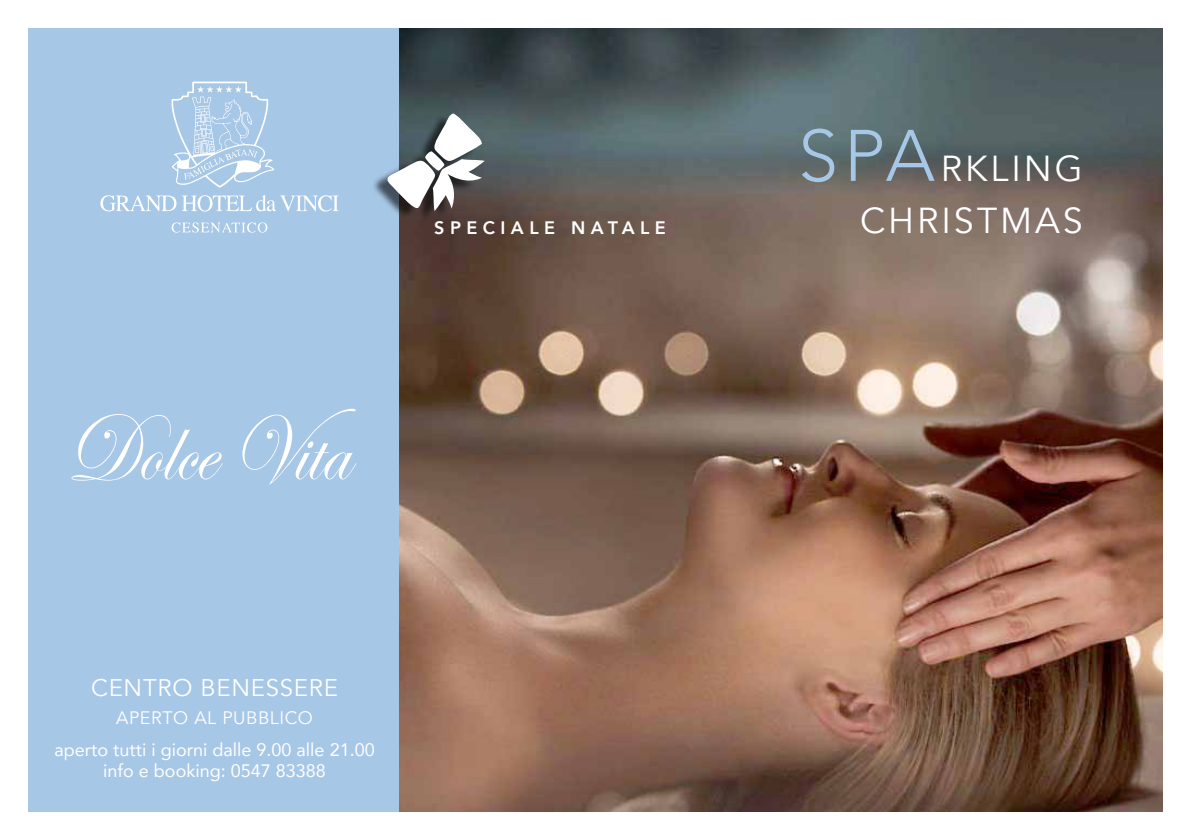
<style>
.page{position:relative;width:1191px;height:840px;background:#fff}
.page>*{position:absolute;margin:0;border:0;box-sizing:border-box;transform-origin:0 0}
.t1{font:36px/52px "Avenir";letter-spacing:.08em;color:#fff;text-align:right}
.t2{font:24px "Avenir";letter-spacing:.03em;color:#fff}
.t3{font:18px/21.6px "Avenir";color:#fff;text-align:center}
.t4{font:18px "Avenir";letter-spacing:.03em;color:#fff}
.t5{font:800 18px "Avenir";letter-spacing:.3em;color:#fff}
.s1{font-weight:300;font-size:72px;color:#a7c7e6}
</style>
<div class="page">
<div style="left:28px;top:28px;width:371px;height:783px;background:#a7c7e6"></div>
<img style="left:399px;top:28px;width:763px;height:782px">
<svg style="left:71px;top:414px;width:152px;height:66px"></svg>
<svg style="left:242px;top:408px;width:114px;height:76px"></svg>
<svg style="left:100px;top:195px;width:239px;height:17px"></svg>
<svg style="left:171px;top:222px;width:97px;height:11px"></svg>
<svg style="left:171px;top:81px;width:103px;height:106px"></svg>
<div style="left:371px;top:112px;width:108px;height:109px;background:#000;opacity:.6"></div>
<svg style="left:386px;top:113px;width:99px;height:98px"></svg>
<p class="t5" style="left:434px;top:213px;width:233px">SPECIALE NATALE</p>
<h1 class="t1" style="left:798px;top:143px;width:286px"><span class="s1">SPA</span>RKLING<br>CHRISTMAS</h1>
<h2 class="t2" style="left:91px;top:672px;width:248px">CENTRO BENESSERE</h2>
<p class="t4" style="left:116px;top:706px;width:198px">APERTO AL PUBBLICO</p>
<p class="t3" style="left:54px;top:737px;width:322px">aperto tutti i giorni dalle 9.00 alle 21.00 info e booking: 0547 83388</p>
</div>
